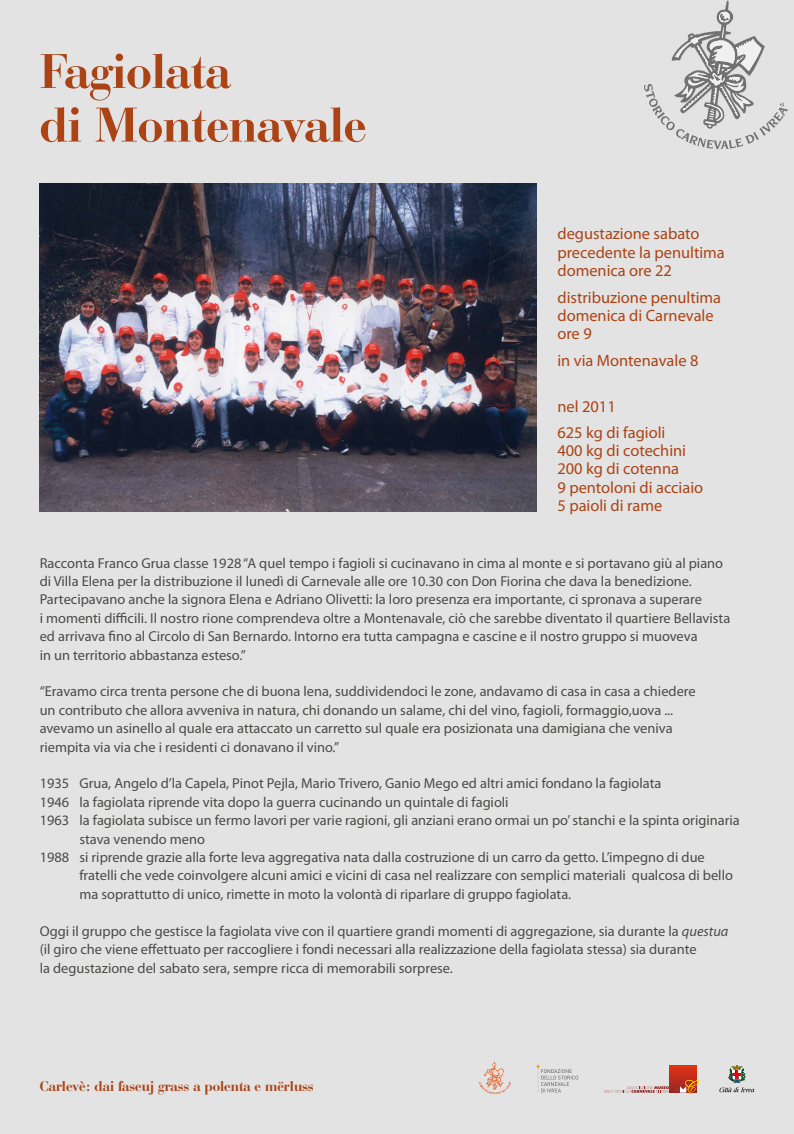
<style>
.page{position:relative;width:794px;height:1134px;background:#e3e3e3}
.page>*{position:absolute;margin:0;border:0;box-sizing:border-box;transform-origin:0 0}
.t1{font:700 50.8px/53.6px "Bauer Bodoni BT";color:#ab4315}
.t2{font:16.4px/18.4px "Myriad Pro";color:#ab4315}
.t3{font:700 14.8px "Bauer Bodoni BT";color:#ab4315}
.t4{font:14.4px/18.4px "Myriad Pro";color:#4a4a49}
.s1{font-style:italic}
</style>
<div class="page">
<svg style="left:719px;top:1065px;width:35px;height:27px"></svg>
<svg style="left:537px;top:1063px;width:41px;height:29px"></svg>
<svg style="left:604px;top:1065px;width:95px;height:30px"></svg>
<svg style="left:644px;top:0;width:144px;height:149px"></svg>
<svg style="left:479px;top:1061px;width:32px;height:33px"></svg>
<img style="left:40px;top:183px;width:497px;height:328px">
<h1 class="t1" style="left:40px;top:43px;width:328px">Fagiolata<br>di Montenavale</h1>
<p class="t2" style="left:557px;top:224px;width:169px">degustazione sabato precedente la penultima domenica ore 22</p>
<p class="t2" style="left:557px;top:288px;width:165px">distribuzione penultima domenica di Carnevale ore 9</p>
<p class="t2" style="left:557px;top:351px;width:142px">in via Montenavale 8</p>
<p class="t2" style="left:557px;top:394px;width:109px;line-height:25.2px">nel 2011<br>625 kg di fagioli</p>
<p class="t2" style="left:557px;top:441px;width:147px">400 kg di cotechini<br>200 kg di cotenna<br>9 pentoloni di acciaio<br>5 paioli di rame</p>
<p class="t4" style="left:40px;top:553px;width:692px">Racconta Franco Grua classe 1928 “A quel tempo i fagioli si cucinavano in cima al monte e si portavano giù al piano di Villa Elena per la distribuzione il lunedì di Carnevale alle ore 10.30 con Don Fiorina che dava la benedizione.<br>Partecipavano anche la signora Elena e Adriano Olivetti: la loro presenza era importante, ci spronava a superare<br>i momenti difficili. Il nostro rione comprendeva oltre a Montenavale, ciò che sarebbe diventato il quartiere Bellavista ed arrivava fino al Circolo di San Bernardo. Intorno era tutta campagna e cascine e il nostro gruppo si muoveva<br>in un territorio abbastanza esteso.”</p>
<p class="t4" style="left:40px;top:682px;width:657px">“Eravamo circa trenta persone che di buona lena, suddividendoci le zone, andavamo di casa in casa a chiedere un contributo che allora avveniva in natura, chi donando un salame, chi del vino, fagioli, formaggio,uova ... avevamo un asinello al quale era attaccato un carretto sul quale era posizionata una damigiana che veniva riempita via via che i residenti ci donavano il vino.”</p>
<p class="t4" style="left:40px;top:774px;width:623px">1935 Grua, Angelo d’la Capela, Pinot Pejla, Mario Trivero, Ganio Mego ed altri amici fondano la fagiolata</p>
<p class="t4" style="left:40px;top:793px;width:470px">1946 la fagiolata riprende vita dopo la guerra cucinando un quintale di fagioli</p>
<p class="t4" style="left:40px;top:811px;width:701px">1963 la fagiolata subisce un fermo lavori per varie ragioni, gli anziani erano ormai un po’ stanchi e la spinta originaria</p>
<p class="t4" style="left:79px;top:829px;width:127px">stava venendo meno</p>
<p class="t4" style="left:40px;top:848px;width:666px">1988 si riprende grazie alla forte leva aggregativa nata dalla costruzione di un carro da getto. L’impegno di due</p>
<p class="t4" style="left:79px;top:866px;width:655px">fratelli che vede coinvolgere alcuni amici e vicini di casa nel realizzare con semplici materiali qualcosa di bello</p>
<p class="t4" style="left:79px;top:885px;width:493px">ma soprattutto di unico, rimette in moto la volontà di riparlare di gruppo fagiolata.</p>
<p class="t4" style="left:40px;top:921px;width:690px">Oggi il gruppo che gestisce la fagiolata vive con il quartiere grandi momenti di aggregazione, sia durante la <span class="s1">questua </span>(il giro che viene effettuato per raccogliere i fondi necessari alla realizzazione della fagiolata stessa) sia durante<br>la degustazione del sabato sera, sempre ricca di memorabili sorprese.</p>
<p class="t3" style="left:40px;top:1077px;width:275px">Carlevè: dai faseuj grass a polenta e mërluss</p>
</div>
